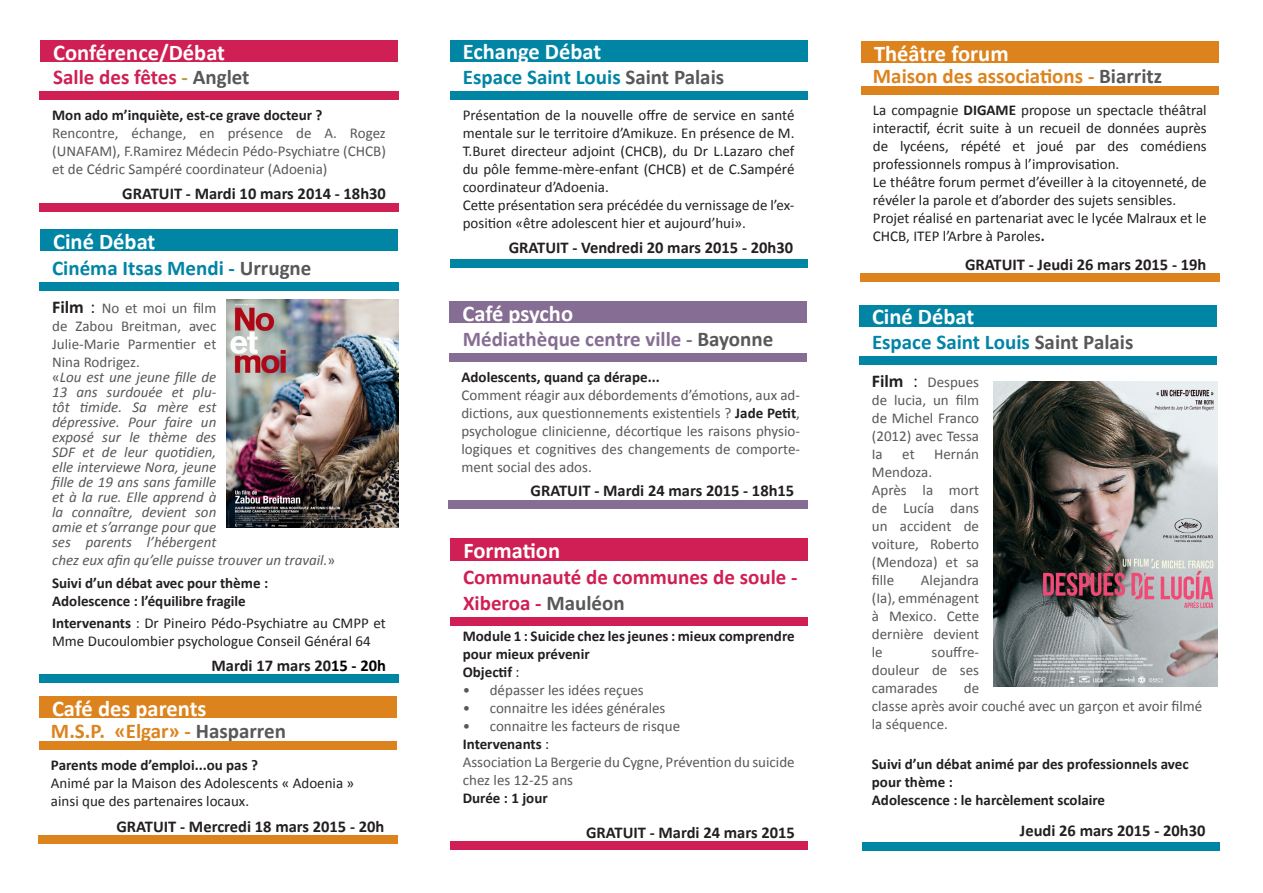
<style>
.page{position:relative;width:1263px;height:893px;background:#fff}
.page>*{position:absolute;margin:0;border:0;box-sizing:border-box;transform-origin:0 0}
.t1{font:700 22.5px "Calibri";color:#fff}
.t2{font:700 21px "Calibri";color:#0085a5}
.t3{font:700 21px/25.2px "Calibri";color:#d01f54}
.t4{font:700 21px "Calibri";color:#dd831e}
.t5{font:700 21px "Calibri";color:#866d93}
.t6{font:700 16.5px "Calibri";color:#231f20}
.t7{font:15px/18px "Calibri";color:#57585a;text-align:justify}
.t8{font:15px/18px "Calibri";color:#231f20}
.t9{font:700 15px/18px "Calibri";color:#231f20}
.t10{font:italic 15px/15px "Calibri";color:#57585a;text-align:justify}
.s1{color:#b49c3e}
.s2{color:#57585a}
.s3{font-weight:700;font-size:18px;color:#231f20}
.s4{font-size:18px;color:#231f20}
.s5{font-style:normal}
.s6{font-weight:700}
.s7{color:#000}
.s8{font-weight:700;color:#231f20}
.s9{font-weight:400}
</style>
<div class="page">
<div style="left:450px;top:301px;width:357px;height:22px;background:#866d93"></div>
<div style="left:450px;top:40px;width:357px;height:21px;background:#0085a5"></div>
<div style="left:859px;top:305px;width:357px;height:21px;background:#0085a5"></div>
<div style="left:39px;top:697px;width:357px;height:21px;background:#dd831e"></div>
<div style="left:861px;top:42px;width:357px;height:21px;background:#dd831e"></div>
<div style="left:40px;top:230px;width:358px;height:21px;background:#0085a5"></div>
<div style="left:40px;top:41px;width:358px;height:21px;background:#d01f54"></div>
<div style="left:450px;top:353px;width:357px;height:9px;background:#866d93"></div>
<div style="left:450px;top:92px;width:357px;height:8px;background:#0085a5"></div>
<div style="left:859px;top:356px;width:357px;height:9px;background:#0085a5"></div>
<div style="left:39px;top:741px;width:357px;height:8px;background:#dd831e"></div>
<div style="left:861px;top:86px;width:357px;height:8px;background:#dd831e"></div>
<div style="left:39px;top:283px;width:360px;height:8px;background:#0085a5"></div>
<div style="left:39px;top:91px;width:360px;height:9px;background:#d01f54"></div>
<div style="left:449px;top:500px;width:359px;height:9px;background:#866d93"></div>
<div style="left:450px;top:259px;width:357px;height:9px;background:#0085a5"></div>
<div style="left:862px;top:842px;width:357px;height:9px;background:#0085a5"></div>
<div style="left:38px;top:835px;width:360px;height:9px;background:#dd831e"></div>
<div style="left:860px;top:274px;width:359px;height:8px;background:#dd831e"></div>
<div style="left:39px;top:674px;width:360px;height:8px;background:#0085a5"></div>
<div style="left:39px;top:203px;width:360px;height:8px;background:#d01f54"></div>
<img style="left:226px;top:300px;width:172px;height:228px">
<div style="left:451px;top:538px;width:357px;height:23px;background:#d01f54"></div>
<div style="left:450px;top:618px;width:357px;height:8px;background:#d01f54"></div>
<div style="left:451px;top:842px;width:357px;height:8px;background:#d01f54"></div>
<img style="left:993px;top:382px;width:225px;height:305px">
<p class="t1" style="left:53px;top:38px;width:173px">Conférence/Débat</p>
<p class="t3" style="left:53px;top:65px;width:198px">Salle des fêtes <span class="s1">-</span> <span class="s2">Anglet</span></p>
<p class="t9" style="left:52px;top:106px;width:272px">Mon ado m’inquiète, est-ce grave docteur ?</p>
<p class="t7" style="left:52px;top:124px;width:335px">Rencontre, échange, en présence de A. Rogez (UNAFAM), F.Ramirez Médecin Pédo-Psychiatre (CHCB) et de Cédric Sampéré coordinateur (Adoenia)</p>
<p class="t6" style="left:122px;top:182px;width:265px">GRATUIT - Mardi 10 mars 2014 - 18h30</p>
<p class="t1" style="left:53px;top:227px;width:104px">Ciné Débat</p>
<p class="t2" style="left:52px;top:254px;width:261px">Cinéma Itsas Mendi - <span class="s2">Urrugne</span></p>
<p class="t7" style="left:52px;top:299px;width:166px"><span class="s3">Film</span> <span class="s4">:</span> No et moi un film de Zabou Breitman, avec Julie-Marie Parmentier et Nina Rodrigez.</p>
<p class="t10" style="left:52px;top:369px;width:166px"><span class="s5">«</span>Lou est une jeune fille de 13 ans surdouée et plu&shy;tôt timide. Sa mère est dépressive. Pour faire un exposé sur le thème des SDF et de leur quotidien, elle interviewe Nora, jeune fille de 19 ans sans famille et à la rue. Elle apprend à la connaître, devient son amie et s’arrange pour que ses parents l’hébergent</p>
<p class="t10" style="left:52px;top:552px;width:285px">chez eux afin qu’elle puisse trouver un travail.<span class="s5">»</span></p>
<p class="t9" style="left:52px;top:574px;width:217px">Suivi d’un débat avec pour thème :<br>Adolescence : l’équilibre fragile</p>
<p class="t8" style="left:52px;top:614px;width:335px"><span class="s6">Intervenants</span> : Dr Pineiro Pédo-Psychiatre au CMPP et<br>Mme Ducoulombier psychologue Conseil Général 64</p>
<p class="t6" style="left:212px;top:654px;width:176px">Mardi 17 mars 20<span class="s7">15 - 20h</span></p>
<p class="t1" style="left:52px;top:694px;width:156px">Café des parents</p>
<p class="t4" style="left:51px;top:717px;width:236px">M.S.P. «Elgar» - <span class="s2">Hasparren</span></p>
<p class="t9" style="left:51px;top:756px;width:209px">Parents mode d’emploi...ou pas ?</p>
<p class="t8" style="left:51px;top:774px;width:305px">Animé par la Maison des Adolescents « Adoenia »</p>
<p class="t8" style="left:51px;top:792px;width:200px">ainsi que des partenaires locaux.</p>
<p class="t1" style="left:463px;top:37px;width:140px">Echange Débat</p>
<p class="t2" style="left:463px;top:64px;width:263px">Espace Saint Louis <span class="s2">Saint Palais</span></p>
<p class="t8" style="left:463px;top:106px;width:333px;text-align:justify">Présentation de la nouvelle offre de service en santé mentale sur le territoire d’Amikuze. En présence de M.<br>T.Buret directeur adjoint (CHCB), du Dr L.Lazaro chef du pôle femme-mère-enfant (CHCB) et de C.Sampéré coordinateur d’Adoenia.</p>
<p class="t8" style="left:463px;top:196px;width:333px">Cette présentation sera précédée du vernissage de l’ex&shy;position «être adolescent hier et aujourd’hui».</p>
<p class="t6" style="left:509px;top:237px;width:286px">GRATUIT - Vendredi 20 mars 2015 - 20h30</p>
<p class="t1" style="left:462px;top:299px;width:112px">Café psycho</p>
<p class="t5" style="left:463px;top:326px;width:312px">Médiathèque centre ville - <span class="s2">Bayonne</span></p>
<p class="t9" style="left:461px;top:368px;width:200px">Adolescents, quand ça dérape...</p>
<p class="t7" style="left:461px;top:386px;width:340px">Comment réagir aux débordements d’émotions, aux ad&shy;dictions, aux questionnements existentiels ? <span class="s8">Jade Petit</span>, psychologue clinicienne, décortique les raisons physio&shy;logiques et cognitives des changements de comporte&shy;ment social des ados.</p>
<p class="t6" style="left:531px;top:480px;width:265px">GRATUIT - Mardi 24 mars 2015 - 18h15</p>
<p class="t1" style="left:463px;top:536px;width:98px">Formation</p>
<p class="t3" style="left:463px;top:565px;width:336px">Communauté de communes de soule -<br>Xiberoa - <span class="s2">Mauléon</span></p>
<p class="t9" style="left:463px;top:627px;width:333px">Module 1 : Suicide chez les jeunes : mieux comprendre pour mieux prévenir</p>
<p class="t9" style="left:463px;top:663px;width:58px">Objectif <span class="s9">:</span></p>
<p class="t7" style="left:463px;top:681px;width:182px">• dépasser les idées reçues</p>
<p class="t7" style="left:463px;top:699px;width:204px">• connaitre les idées générales</p>
<p class="t7" style="left:463px;top:717px;width:219px">• connaitre les facteurs de risque</p>
<p class="t9" style="left:463px;top:735px;width:88px">Intervenants <span class="s9">:</span></p>
<p class="t7" style="left:463px;top:753px;width:333px">Association La Bergerie du Cygne, Prévention du suicide chez les 12-25 ans</p>
<p class="t9" style="left:463px;top:789px;width:86px">Durée : 1 jour</p>
<p class="t1" style="left:874px;top:39px;width:136px">Théâtre forum</p>
<p class="t4" style="left:873px;top:62px;width:291px">Maison des associations - <span class="s2">Biarritz</span></p>
<p class="t8" style="left:873px;top:101px;width:335px;text-align:justify">La compagnie <span class="s6">DIGAME</span> propose un spectacle théâtral interactif, écrit suite à un recueil de données auprès de lycéens, répété et joué par des comédiens professionnels rompus à l’improvisation.</p>
<p class="t8" style="left:873px;top:173px;width:335px">Le théâtre forum permet d’éveiller à la citoyenneté, de révéler la parole et d’aborder des sujets sensibles.</p>
<p class="t8" style="left:873px;top:209px;width:335px">Projet réalisé en partenariat avec le lycée Malraux et le<br>CHCB, ITEP l’Arbre à Paroles<span class="s6">.</span></p>
<p class="t6" style="left:965px;top:254px;width:243px">GRATUIT - Jeudi 26 mars 2015 - 19h</p>
<p class="t1" style="left:872px;top:302px;width:104px">Ciné Débat</p>
<p class="t2" style="left:872px;top:329px;width:263px">Espace Saint Louis <span class="s2">Saint Palais</span></p>
<p class="t7" style="left:872px;top:373px;width:109px"><span class="s3">Film</span> <span class="s4">:</span> Despues de lucia, un film de Michel Franco (2012) avec Tessa Ia</p>
<p class="t7" style="left:902px;top:445px;width:14px">et</p>
<p class="t7" style="left:934px;top:445px;width:46px">Hernán</p>
<p class="t7" style="left:872px;top:463px;width:62px">Mendoza.</p>
<p class="t7" style="left:872px;top:481px;width:109px">Après la mort de Lucía dans un accident de voiture, Roberto (Mendoza) et sa fille</p>
<p class="t7" style="left:872px;top:571px;width:109px;text-indent:49px">Alejandra (Ia), emménagent à Mexico. Cette dernière devient le</p>
<p class="t7" style="left:872px;top:643px;width:109px;text-indent:60px">souffre&shy;douleur de ses camarades</p>
<p class="t7" style="left:872px;top:679px;width:332px;text-align:left;text-indent:92px">de<br>classe après avoir couché avec un garçon et avoir filmé la séquence.</p>
<p class="t9" style="left:872px;top:755px;width:318px">Suivi d’un débat animé par des professionnels avec pour thème :<br>Adolescence : le harcèlement scolaire</p>
<p class="t6" style="left:116px;top:816px;width:269px">GRATUIT - Mercredi 18 mars 2015 - 20h</p>
<p class="t6" style="left:1020px;top:820px;width:187px">Jeudi 26 mars 2015 - 20h30</p>
<p class="t6" style="left:586px;top:822px;width:210px">GRATUIT - Mardi 24 mars 2015</p>
</div>
